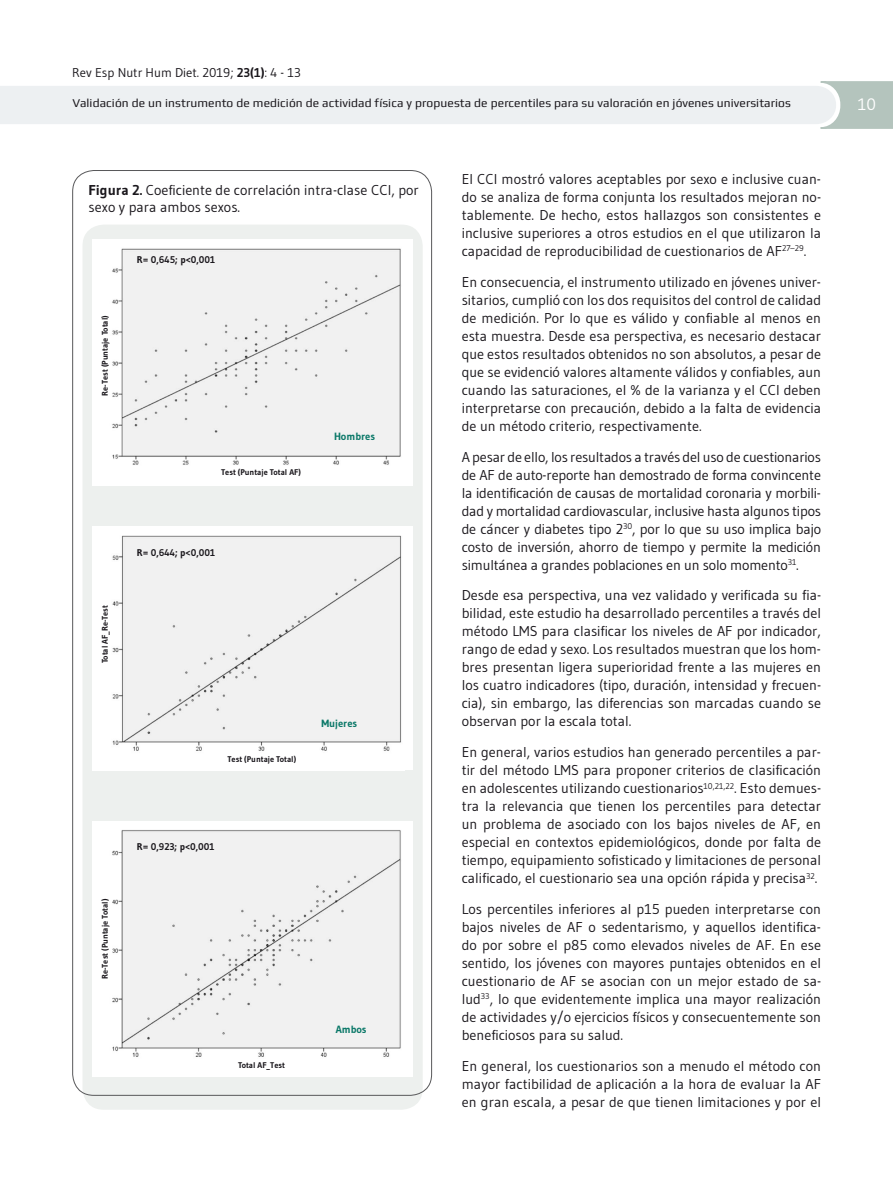
<style>
.page{position:relative;width:893px;height:1191px;background:#fff}
.page>*{position:absolute;margin:0;border:0;box-sizing:border-box;transform-origin:0 0}
.t1{font:16.5px "Gudea";color:#fff}
.t2{font:14.25px/18px "Gudea";color:#1a171c;text-align:justify}
.t3{font:12.75px "Gudea";color:#1a171c}
.t4{font:12px "Play";letter-spacing:.01em;color:#1a171c}
.t5{font:700 10.5px "Gudea";color:#0a7868}
.t6{font:700 9.75px "Gudea";color:#1a171c}
.t7{font:700 8.25px "Gudea";color:#1a171c}
.s1{font-weight:700}
</style>
<div class="page">
<svg style="left:0;top:81px;width:893px;height:48px"></svg>
<div style="left:83px;top:225px;width:340px;height:884px;background:#edf0ee;border-radius:21px"></div>
<img style="left:93px;top:240px;width:320px;height:244px">
<div style="left:93px;top:526px;width:320px;height:244px;background:#fff"></div>
<img style="left:112px;top:535px;width:290px;height:216px">
<div style="left:93px;top:821px;width:320px;height:255px;background:#fff"></div>
<img style="left:112px;top:830px;width:289px;height:227px">
<p class="t3" style="left:72px;top:65px;width:230px">Rev Esp Nutr Hum Diet. 2019; <span class="s1">23(1)</span>: 4 - 13</p>
<p class="t4" style="left:73px;top:96px;width:720px">Validación de un instrumento de medición de actividad física y propuesta de percentiles para su valoración en jóvenes universitarios</p>
<p class="t1" style="left:858px;top:94px;width:20px">10</p>
<p class="t2" style="left:89px;top:181px;width:332px;line-height:17.1px"><span class="s1">Figura 2.</span> Coeficiente de correlación intra-clase CCI, por sexo y para ambos sexos.</p>
<p class="t7" style="left:100px;top:395px;width:82px;rotate:-90deg">Re-Test (Puntaje Total)</p>
<p class="t6" style="left:137px;top:254px;width:80px">R= 0,645; p&lt;0,001</p>
<p class="t7" style="left:221px;top:467px;width:81px">Test (Puntaje Total AF)</p>
<p class="t5" style="left:334px;top:429px;width:43px">Hombres</p>
<p class="t7" style="left:100px;top:663px;width:60px;rotate:-90deg">Total AF_Re-Test</p>
<p class="t6" style="left:137px;top:546px;width:80px">R= 0,644; p&lt;0,001</p>
<p class="t7" style="left:227px;top:753px;width:70px">Test (Puntaje Total)</p>
<p class="t5" style="left:321px;top:716px;width:37px">Mujeres</p>
<p class="t7" style="left:100px;top:979px;width:82px;rotate:-90deg">Re-Test (Puntaje Total)</p>
<p class="t6" style="left:137px;top:840px;width:79px">R= 0,923; p&lt;0,001</p>
<p class="t7" style="left:238px;top:1060px;width:48px">Total AF_Test</p>
<p class="t5" style="left:336px;top:1023px;width:32px">Ambos</p>
<p class="t2" style="left:462px;top:170px;width:361px">El CCI mostró valores aceptables por sexo e inclusive cuan&shy;do se analiza de forma conjunta los resultados mejoran no&shy;tablemente. De hecho, estos hallazgos son consistentes e inclusive superiores a otros estudios en el que utilizaron la capacidad de reproducibilidad de cuestionarios de AF<sup>27–29</sup>.</p>
<p class="t2" style="left:462px;top:272px;width:361px">En consecuencia, el instrumento utilizado en jóvenes univer&shy;sitarios, cumplió con los dos requisitos del control de calidad de medición. Por lo que es válido y confiable al menos en esta muestra. Desde esa perspectiva, es necesario destacar que estos resultados obtenidos no son absolutos, a pesar de que se evidenció valores altamente válidos y confiables, aun cuando las saturaciones, el % de la varianza y el CCI deben interpretarse con precaución, debido a la falta de evidencia de un método criterio, respectivamente.</p>
<p class="t2" style="left:462px;top:447px;width:361px">A pesar de ello, los resultados a través del uso de cuestionarios de AF de auto-reporte han demostrado de forma convincente la identificación de causas de mortalidad coronaria y morbili&shy;dad y mortalidad cardiovascular, inclusive hasta algunos tipos de cáncer y diabetes tipo 2<sup>30</sup>, por lo que su uso implica bajo costo de inversión, ahorro de tiempo y permite la medición simultánea a grandes poblaciones en un solo momento<sup>31</sup>.</p>
<p class="t2" style="left:462px;top:586px;width:361px">Desde esa perspectiva, una vez validado y verificada su fia&shy;bilidad, este estudio ha desarrollado percentiles a través del método LMS para clasificar los niveles de AF por indicador, rango de edad y sexo. Los resultados muestran que los hom&shy;bres presentan ligera superioridad frente a las mujeres en los cuatro indicadores (tipo, duración, intensidad y frecuen&shy;cia), sin embargo, las diferencias son marcadas cuando se observan por la escala total.</p>
<p class="t2" style="left:462px;top:743px;width:361px">En general, varios estudios han generado percentiles a par&shy;tir del método LMS para proponer criterios de clasificación en adolescentes utilizando cuestionarios<sup>10,21,22</sup>. Esto demues&shy;tra la relevancia que tienen los percentiles para detectar un problema de asociado con los bajos niveles de AF, en especial en contextos epidemiológicos, donde por falta de tiempo, equipamiento sofisticado y limitaciones de personal calificado, el cuestionario sea una opción rápida y precisa<sup>32</sup>.</p>
<p class="t2" style="left:462px;top:899px;width:361px">Los percentiles inferiores al p15 pueden interpretarse con bajos niveles de AF o sedentarismo, y aquellos identifica&shy;do por sobre el p85 como elevados niveles de AF. En ese sentido, los jóvenes con mayores puntajes obtenidos en el cuestionario de AF se asocian con un mejor estado de sa&shy;lud<sup>33</sup>, lo que evidentemente implica una mayor realización de actividades y/o ejercicios físicos y consecuentemente son beneficiosos para su salud.</p>
<p class="t2" style="left:462px;top:1056px;width:361px">En general, los cuestionarios son a menudo el método con mayor factibilidad de aplicación a la hora de evaluar la AF en gran escala, a pesar de que tienen limitaciones y por el</p>
</div>
